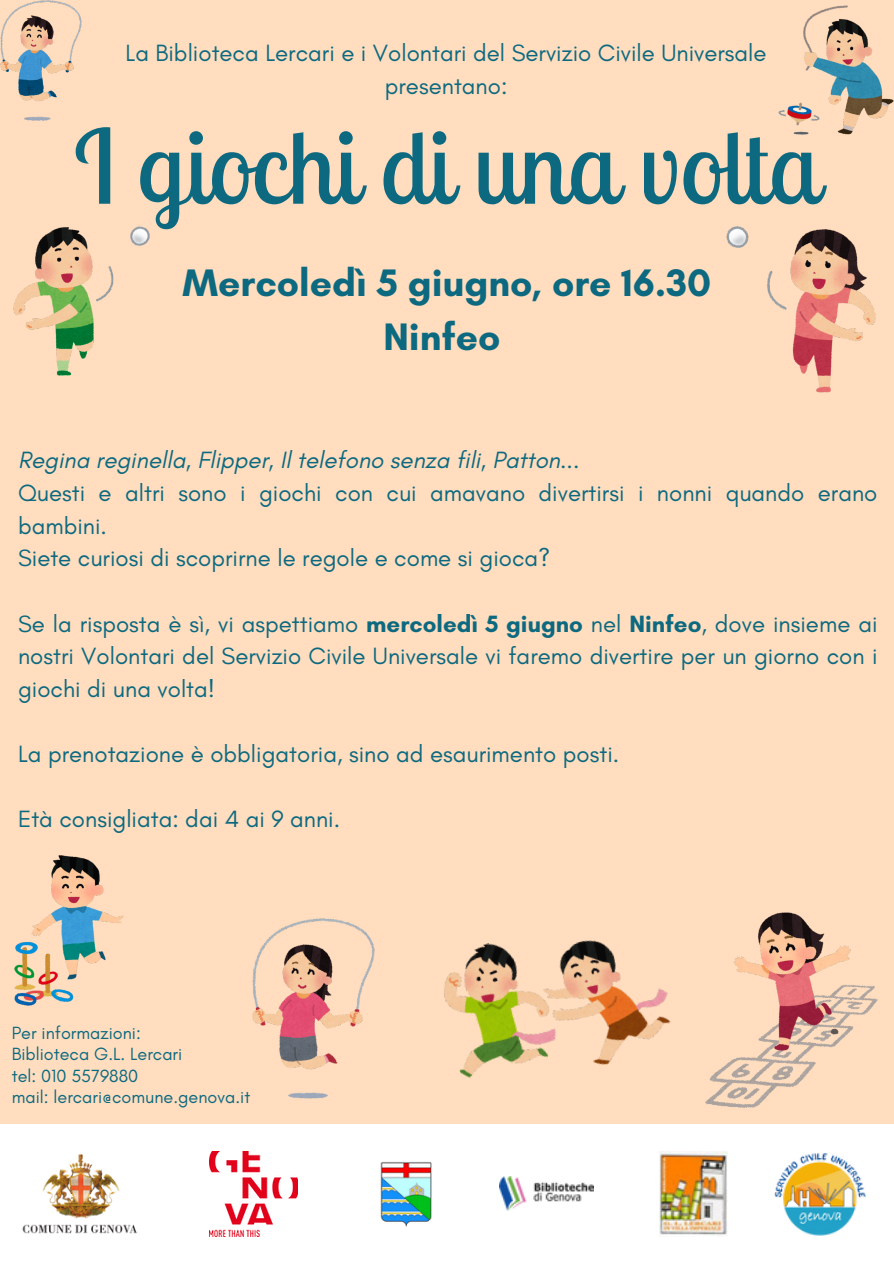
<style>
.page{position:relative;width:894px;height:1264px;background:#fff}
.page>*{position:absolute;margin:0;border:0;box-sizing:border-box;transform-origin:0 0}
.t1{font:102px "Lobster Two";color:#0c6980}
.t2{font:700 39px/54px "Glacial Indifference";color:#0c6980;text-align:center}
.t3{font:24px/32.7px "Glacial Indifference";color:#0c6980;text-align:center}
.t4{font:18px "Glacial Indifference";color:#0c6980}
.s1{font-style:italic}
.s2{font-weight:700}
</style>
<div class="page">
<div style="left:0;top:0;width:893px;height:1263px;background:#ffddbe"></div>
<img style="left:705px;top:912px;width:171px;height:195px">
<img style="left:444px;top:940px;width:227px;height:138px">
<div style="left:0;top:1123px;width:893px;height:140px;background:#fff"></div>
<img style="left:659px;top:1151px;width:68px;height:85px">
<img style="left:499px;top:1176px;width:94px;height:34px">
<img style="left:22px;top:1153px;width:116px;height:81px">
<img style="left:209px;top:1151px;width:88px;height:85px">
<img style="left:774px;top:1153px;width:92px;height:83px">
<img style="left:380px;top:1162px;width:52px;height:64px">
<img style="left:726px;top:226px;width:149px;height:166px">
<img style="left:13px;top:226px;width:136px;height:150px">
<img style="left:15px;top:855px;width:108px;height:150px">
<img style="left:253px;top:918px;width:121px;height:180px">
<img style="left:778px;top:5px;width:115px;height:129px">
<img style="left:0;top:0;width:81px;height:120px">
<p class="t3" style="left:125px;top:36px;width:642px">La Biblioteca Lercari e i Volontari del Servizio Civile Universale presentano:</p>
<p class="t1" style="left:74px;top:102px;width:746px">I giochi di una volta</p>
<p class="t2" style="left:182px;top:255px;width:530px">Mercoledì 5 giugno, ore 16.30<br>Ninfeo</p>
<p class="t3" style="left:18px;top:443px;width:860px;text-align:left"><span class="s1">Regina reginella</span>, <span class="s1">Flipper</span>, <span class="s1">Il telefono senza fili</span>, <span class="s1">Patton</span>...<br>Questi e altri sono i giochi con cui amavano divertirsi i nonni quando erano bambini.<br>Siete curiosi di scoprirne le regole e come si gioca?</p>
<p class="t3" style="left:18px;top:606px;width:860px;text-align:justify">Se la risposta è sì, vi aspettiamo <span class="s2">mercoledì 5 giugno</span> nel <span class="s2">Ninfeo</span>, dove insieme ai nostri Volontari del Servizio Civile Universale vi faremo divertire per un giorno con i giochi di una volta!</p>
<p class="t3" style="left:18px;top:737px;width:602px">La prenotazione è obbligatoria, sino ad esaurimento posti.</p>
<p class="t3" style="left:18px;top:802px;width:323px">Età consigliata: dai 4 ai 9 anni.</p>
<p class="t4" style="left:12px;top:1021px;width:131px">Per informazioni:</p>
<p class="t4" style="left:12px;top:1043px;width:172px">Biblioteca G.L. Lercari</p>
<p class="t4" style="left:12px;top:1064px;width:128px">tel: 010 5579880</p>
<p class="t4" style="left:12px;top:1085px;width:240px">mail: lercari@comune.genova.it</p>
</div>
